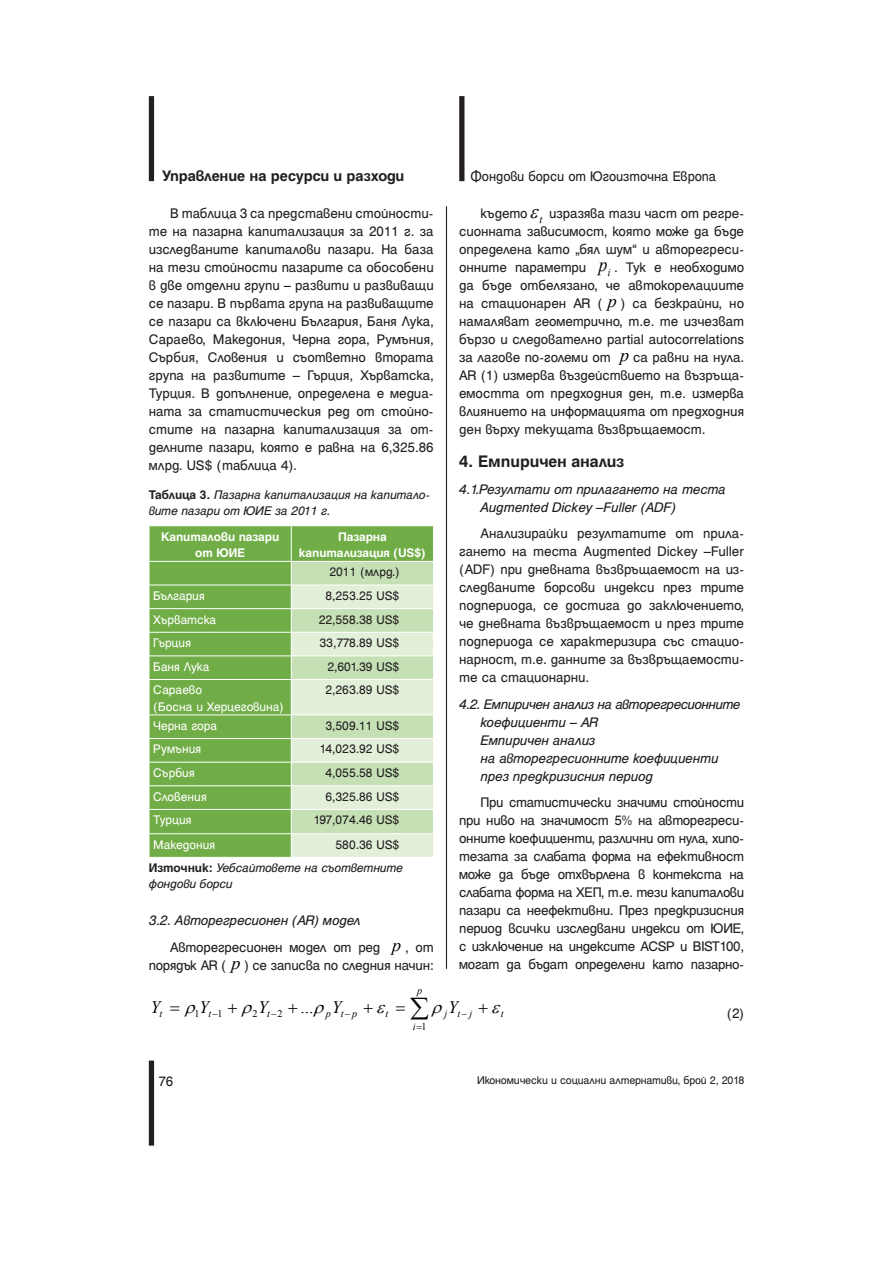
<style>
.page{position:relative;width:893px;height:1263px;background:#fff}
.page>*{position:absolute;margin:0;border:0;box-sizing:border-box;transform-origin:0 0}
.zag2{font:700 18px "Helen Bg";letter-spacing:-.01em;color:#231f20}
.t1{font:italic 17.55px "Times New Roman";color:#000}
.t2{font:17.55px "Times New Roman";color:#000}
.t3{font:700 16.5px "Helen Bg";letter-spacing:-.01em;color:#231f20}
.t4{font:15px/18px "Helen Bg";letter-spacing:-.01em;color:#231f20;text-align:justify}
.zag3{font:italic 15px/18px "Helen Bg";letter-spacing:-.01em;color:#231f20}
.tabl_text{font:13.5px "Helen Bg";color:#231f20}
.tabl_zag{font:italic 13.5px/16.2px "Helen Bg";letter-spacing:-.01em;color:#231f20}
.tabl_text-2{font:13.5px/16.2px "Helen Bg";letter-spacing:-.01em;color:#fff}
.tabl_text-3{font:700 13.5px/16.2px "Helen Bg";color:#fff;text-align:center}
.t5{font:12px "Helen Bg";letter-spacing:-.01em;color:#231f20}
.t6{font:italic 11.25px "Times New Roman";color:#000;scale:.88 1}
.t7{font:italic 11.25px "Times New Roman";color:#000;scale:.93 1}
.t8{font:italic 10.2px "Times New Roman";color:#000}
.t9{font:10.2px "Times New Roman";color:#000}
.s1{font-weight:700;font-style:normal}
.s2{font-style:italic}
</style>
<div class="page">
<div style="left:459px;top:96px;width:5px;height:85px;background:#231f20"></div>
<div style="left:149px;top:1060px;width:5px;height:85px;background:#231f20"></div>
<div style="left:149px;top:96px;width:5px;height:85px;background:#231f20"></div>
<hr style="left:446px;top:206px;width:1px;height:763px;background:#231f20">
<div style="left:150px;top:526px;width:283px;height:331px;background:#70ad46"></div>
<hr style="left:291px;top:526px;width:1px;height:35px;background:#fff">
<hr style="left:149px;top:561px;width:142px;height:1px;background:#fff">
<hr style="left:149px;top:585px;width:142px;height:1px;background:#fff">
<hr style="left:149px;top:608px;width:142px;height:1px;background:#fff">
<hr style="left:149px;top:632px;width:142px;height:1px;background:#fff">
<hr style="left:149px;top:656px;width:142px;height:1px;background:#fff">
<svg style="left:149px;top:561px;width:1px;height:118px"></svg>
<hr style="left:149px;top:679px;width:142px;height:1px;background:#fff">
<hr style="left:149px;top:715px;width:142px;height:1px;background:#fff">
<hr style="left:149px;top:738px;width:142px;height:1px;background:#fff">
<hr style="left:149px;top:762px;width:142px;height:1px;background:#fff">
<hr style="left:149px;top:785px;width:142px;height:1px;background:#fff">
<hr style="left:149px;top:809px;width:142px;height:1px;background:#fff">
<hr style="left:149px;top:833px;width:142px;height:1px;background:#fff">
<svg style="left:149px;top:715px;width:1px;height:142px"></svg>
<svg style="left:291px;top:561px;width:142px;height:296px;background:#d6e8ca"></svg>
<p class="t3" style="left:162px;top:167px;width:244px">Управление на ресурси и разходи</p>
<p class="t4" style="left:149px;top:204px;width:286px;text-indent:21px">В таблица 3 са представени стойности&shy;те на пазарна капитализация за 2011 г. за изследваните капиталови пазари. На база на тези стойности пазарите са обособени в две отделни групи – развити и развиващи се пазари. В първата група на развиващите се пазари са включени България, Баня Лука, Сараево, Македония, Черна гора, Румъния, Сърбия, Словения и съответно втората група на развитите – Гърция, Хърватска, Турция. В допълнение, определена е медиа&shy;ната за статистическия ред от стойно&shy;стите на пазарна капитализация за от&shy;делните пазари, която е равна на 6,325.86 млрд. US$ (таблица 4).</p>
<p class="tabl_zag" style="left:149px;top:486px;width:283px"><span class="s1">Таблица 3.</span> Пазарна капитализация на капитало&shy;вите пазари от ЮИЕ за 2011 г.</p>
<p class="tabl_text-3" style="left:161px;top:528px;width:120px">Капиталови пазари от ЮИЕ</p>
<p class="tabl_text-3" style="left:299px;top:528px;width:128px">Пазарна капитализация (US$)</p>
<p class="tabl_text" style="left:329px;top:564px;width:72px">2011 (млрд.)</p>
<p class="tabl_text-2" style="left:153px;top:587px;width:53px">България</p>
<p class="tabl_text" style="left:326px;top:588px;width:75px">8,253.25 US$</p>
<p class="tabl_text-2" style="left:153px;top:611px;width:65px">Хърватска</p>
<p class="tabl_text" style="left:319px;top:612px;width:82px">22,558.38 US$</p>
<p class="tabl_text-2" style="left:153px;top:634px;width:39px">Гърция</p>
<p class="tabl_text" style="left:320px;top:635px;width:81px">33,778.89 US$</p>
<p class="tabl_text-2" style="left:153px;top:658px;width:58px">Баня Лука</p>
<p class="tabl_text" style="left:327px;top:659px;width:74px">2,601.39 US$</p>
<p class="tabl_text-2" style="left:153px;top:682px;width:132px">Сараево<br>(Босна и Херцеговина)</p>
<p class="tabl_text" style="left:326px;top:682px;width:75px">2,263.89 US$</p>
<p class="tabl_text-2" style="left:153px;top:717px;width:65px">Черна гора</p>
<p class="tabl_text" style="left:326px;top:718px;width:75px">3,509.11 US$</p>
<p class="tabl_text-2" style="left:153px;top:741px;width:50px">Румъния</p>
<p class="tabl_text" style="left:320px;top:741px;width:81px">14,023.92 US$</p>
<p class="tabl_text-2" style="left:153px;top:764px;width:43px">Сърбия</p>
<p class="tabl_text" style="left:326px;top:765px;width:75px">4,055.58 US$</p>
<p class="tabl_text-2" style="left:153px;top:788px;width:55px">Словения</p>
<p class="tabl_text" style="left:326px;top:789px;width:75px">6,325.86 US$</p>
<p class="tabl_text-2" style="left:153px;top:812px;width:40px">Турция</p>
<p class="tabl_text" style="left:314px;top:812px;width:87px">197,074.46 US$</p>
<p class="tabl_text-2" style="left:153px;top:836px;width:64px">Македония</p>
<p class="tabl_text" style="left:336px;top:837px;width:65px">580.36 US$</p>
<p class="tabl_zag" style="left:149px;top:859px;width:256px"><span class="s1">Източник:</span> Уебсайтовете на съответните фондови борси</p>
<p class="zag3" style="left:149px;top:911px;width:213px">3.2. Авторегресионен (AR) модел</p>
<p class="t4" style="left:170px;top:938px;width:212px">Авторегресионен модел от ред</p>
<p class="t1" style="left:392px;top:932px;width:10px">p</p>
<p class="t4" style="left:405px;top:938px;width:30px">, от</p>
<p class="t4" style="left:149px;top:956px;width:79px">порядък AR (</p>
<p class="t1" style="left:231px;top:950px;width:10px">p</p>
<p class="t4" style="left:244px;top:956px;width:191px">) се записва по следния начин:</p>
<p class="t8" style="left:417px;top:984px;width:7px">p</p>
<p class="t4" style="left:470px;top:167px;width:247px">Фондови борси от Югоизточна Европа</p>
<p class="t4" style="left:459px;top:204px;width:286px;text-indent:90px">изразява тази част от регре&shy;сионната зависимост, която може да бъде определена като „бял шум“ и авторегреси&shy;онните параметри</p>
<p class="t4" style="left:480px;top:204px;width:49px">където</p>
<p class="t7" style="left:539px;top:211px;width:5px">t</p>
<p class="t4" style="left:459px;top:258px;width:286px;text-indent:155px">. Тук е необходимо да бъде отбелязано, че автокорелациите на стационарен AR (</p>
<p class="t6" style="left:599px;top:264px;width:15px">i<sup>p</sup></p>
<p class="t4" style="left:459px;top:294px;width:286px;text-indent:162px">) са безкрайни, но намаляват геометрично, т.е. те изчезват бързо и следователно partial autocorrelations за лагове по-големи от</p>
<p class="t1" style="left:608px;top:289px;width:10px">p</p>
<p class="t4" style="left:459px;top:348px;width:286px;text-indent:174px">са равни на нула.<br>AR (1) измерва въздействието на възръща&shy;емостта от предходния ден, т.е. измерва влиянието на информацията от предходния ден върху текущата възвръщаемост.</p>
<p class="zag2" style="left:459px;top:452px;width:166px">4. Емпиричен анализ</p>
<p class="zag3" style="left:480px;top:479px;width:247px;text-indent:-21px">4.1.Резултати от прилагането на теста<br>Augmented Dickey –Fuller (ADF)</p>
<p class="t4" style="left:459px;top:524px;width:286px;text-indent:21px">Анализирайки резултатите от прила&shy;гането на теста Augmented Dickey –Fuller (ADF) при дневната възвръщаемост на из&shy;следваните борсови индекси през трите подпериода, се достига до заключението, че дневната възвръщаемост и през трите подпериода се характеризира със стацио&shy;нарност, т.е. данните за възвръщаемости&shy;те са стационарни.</p>
<p class="zag3" style="left:480px;top:694px;width:261px;text-indent:-21px">4.2. Емпиричен анализ на авторегресионните коефициенти – AR</p>
<p class="zag3" style="left:480px;top:730px;width:240px">Емпиричен анализ<br>на авторегресионните коефициенти през предкризисния период</p>
<p class="t4" style="left:459px;top:793px;width:286px;text-indent:21px">При статистически значими стойности при ниво на значимост 5% на авторегреси&shy;онните коефициенти, различни от нула, хипо&shy;тезата за слабата форма на ефективност може да бъде отхвърлена в контекста на слабата форма на ХЕП, т.е. тези капиталови пазари са неефективни. През предкризисния период всички изследвани индекси от ЮИЕ, с изключение на индексите ACSP и BIST100, могат да бъдат определени като пазарно-</p>
<p class="t1" style="left:620px;top:343px;width:10px">p</p>
<p class="t1" style="left:150px;top:995px;width:14px">Y<sub>t</sub></p>
<p class="t1" style="left:199px;top:995px;width:14px">Y<sub>t</sub></p>
<p class="t2" style="left:258px;top:995px;width:57px"><span class="s2">Y</span><sub>t</sub> <sub>2</sub> ...</p>
<p class="t8" style="left:326px;top:1007px;width:33px">p<sup>Y</sup>t p</p>
<p class="t8" style="left:386px;top:1007px;width:4px">t</p>
<p class="t8" style="left:444px;top:1007px;width:24px">j<sup>Y</sup> −</p>
<p class="t9" style="left:195px;top:1007px;width:7px">1</p>
<p class="t9" style="left:253px;top:1007px;width:7px">2</p>
<p class="t4" style="left:727px;top:1004px;width:19px">(2)</p>
<p class="t9" style="left:212px;top:1007px;width:12px">−1</p>
<p class="t8" style="left:457px;top:1007px;width:16px">t j</p>
<p class="t8" style="left:501px;top:1007px;width:4px">t</p>
<p class="t9" style="left:421px;top:1019px;width:7px">1</p>
<p class="t8" style="left:413px;top:1019px;width:4px">i</p>
<p class="t4" style="left:158px;top:1072px;width:17px">76</p>
<p class="t5" style="left:477px;top:1073px;width:269px">Икономически и социални алтернативи, брой 2, 2018</p>
</div>
